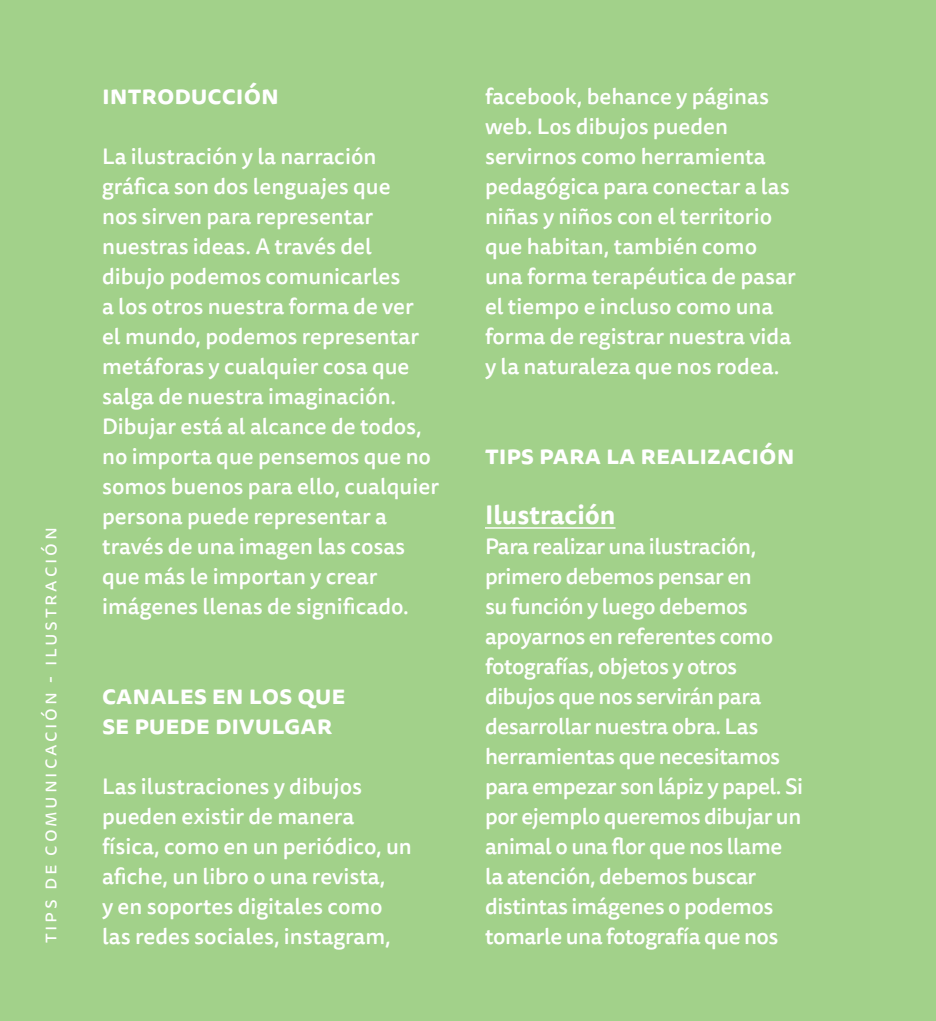
<style>
.page{position:relative;width:936px;height:1021px;background:#fff}
.page>*{position:absolute;margin:0;border:0;box-sizing:border-box;transform-origin:0 0}
.t1{font:700 26px/30px "Tisa Sans Pro";color:#fff}
.t2{font:500 22px/30px "Tisa Sans Pro";color:#fff}
.t3{font:500 22px/30px "Tisa Sans Pro";letter-spacing:-.02em;color:#fff}
.t4{font:20px "Tisa Sans Pro";letter-spacing:.14em;color:#fff}
</style>
<div class="page">
<div style="left:0;top:0;width:935px;height:1020px;background:#a2d18a"></div>
<hr style="left:485px;top:527px;width:130px;height:1px;background:#fff">
<p class="t4" style="left:36px;top:943px;width:417px;rotate:-90deg">tips de comunicación - ilustración</p>
<p class="t1" style="left:102px;top:80px;width:178px">introducción</p>
<p class="t2" style="left:102px;top:141px;width:338px">La ilustración y la narración gráfica son dos lenguajes que<br>nos sirven para representar nuestras ideas. A través del dibujo podemos comunicarles<br>a los otros nuestra forma de ver<br>el mundo, podemos representar metáforas y cualquier cosa que salga de nuestra imaginación.<br>Dibujar está al alcance de todos, no importa que pensemos que no somos buenos para ello, cualquier persona puede representar a través de una imagen las cosas que más le importan y crear imágenes llenas de significado.</p>
<p class="t1" style="left:102px;top:680px;width:245px">canales en los que se puede divulgar</p>
<p class="t2" style="left:102px;top:771px;width:311px">Las ilustraciones y dibujos pueden existir de manera física, como en un periódico, un afiche, un libro o una revista,<br>y en soportes digitales como las redes sociales, instagram,</p>
<p class="t2" style="left:485px;top:81px;width:312px">facebook, behance y páginas web. Los dibujos pueden servirnos como herramienta pedagógica para conectar a las niñas y niños con el territorio que habitan, también como una forma terapéutica de pasar el tiempo e incluso como una forma de registrar nuestra vida y la naturaleza que nos rodea.</p>
<p class="t1" style="left:485px;top:440px;width:311px">tips para la realización</p>
<p class="t1" style="left:485px;top:500px;width:132px">Ilustración</p>
<p class="t3" style="left:485px;top:531px;width:319px">Para realizar una ilustración, primero debemos pensar en<br>su función y luego debemos apoyarnos en referentes como fotografías, objetos y otros dibujos que nos servirán para desarrollar nuestra obra. Las herramientas que necesitamos para empezar son lápiz y papel. Si por ejemplo queremos dibujar un animal o una flor que nos llame la atención, debemos buscar distintas imágenes o podemos</p>
<p class="t2" style="left:485px;top:921px;width:295px">tomarle una fotografía que nos</p>
</div>
